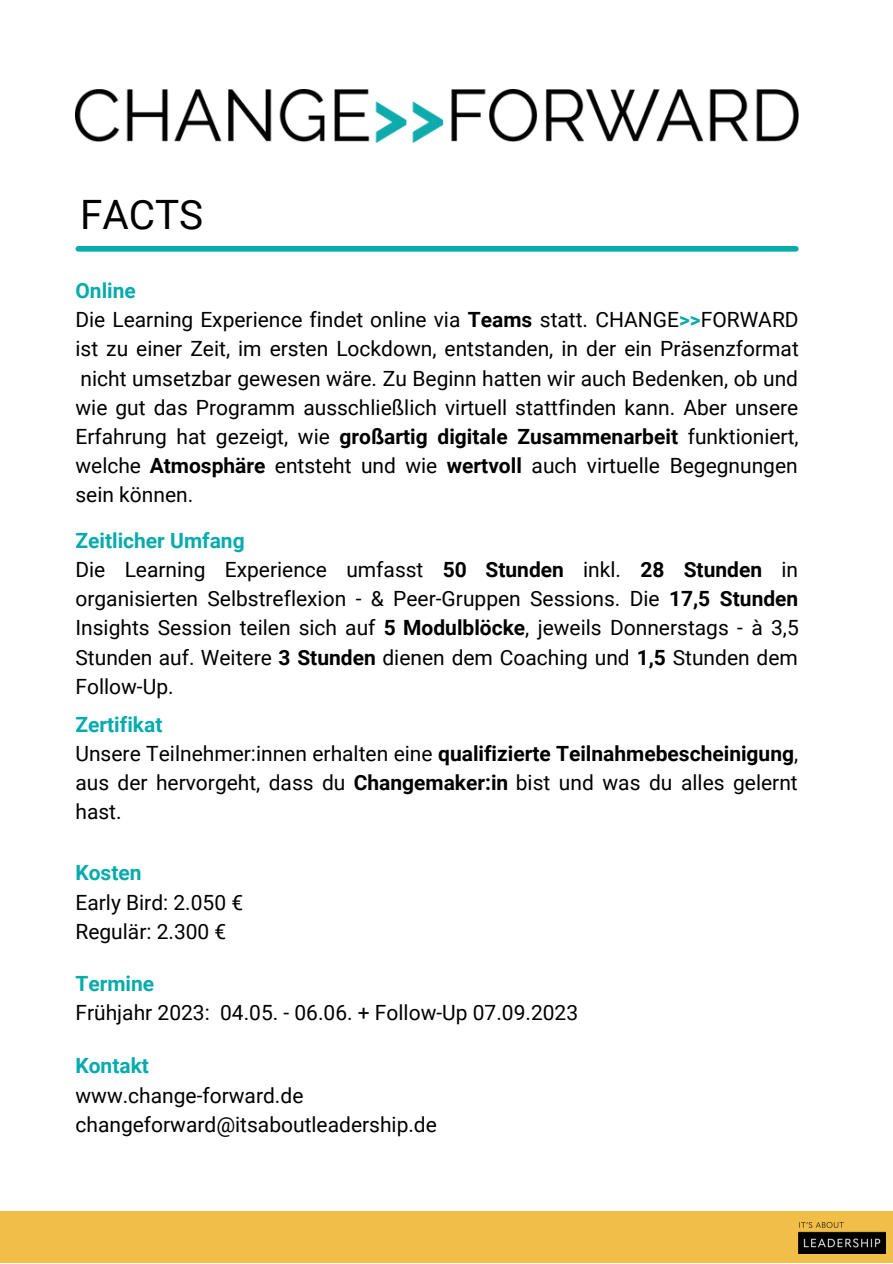
<style>
.page{position:relative;width:893px;height:1264px;background:#fff}
.page>*{position:absolute;margin:0;border:0;box-sizing:border-box;transform-origin:0 0}
.t1{font:40.5px "Roboto";color:#000}
.t2{font:21px/29.2px "Roboto";color:#000}
.t3{font:700 21px "Roboto";color:#06abad}
.s1{font-weight:700;color:#06abad}
.s2{font-weight:700}
</style>
<div class="page">
<img style="left:75px;top:89px;width:723px;height:53px">
<div style="left:78px;top:246px;width:717px;height:6px;background:#06abad"></div>
<div style="left:0;top:1210px;width:892px;height:52px;background:#f1be48"></div>
<img style="left:798px;top:1222px;width:87px;height:31px">
<h1 class="t1" style="left:80px;top:191px;width:125px">FACTS</h1>
<p class="t2" style="left:75px;top:276px;width:724px"><span class="s1">Online<br></span>Die Learning Experience findet online via <span class="s2">Teams</span> statt. CHANGE<span class="s1">&gt;&gt;</span>FORWARD ist zu einer Zeit, im ersten Lockdown, entstanden, in der ein Präsenzformat nicht umsetzbar gewesen wäre. Zu Beginn hatten wir auch Bedenken, ob und wie gut das Programm ausschließlich virtuell stattfinden kann. Aber unsere Erfahrung hat gezeigt, wie <span class="s2">großartig digitale Zusammenarbeit</span> funktioniert, welche <span class="s2">Atmosphäre</span> entsteht und wie <span class="s2">wertvoll</span> auch virtuelle Begegnungen sein können.</p>
<p class="t2" style="left:75px;top:526px;width:724px"><span class="s1">Zeitlicher Umfang<br></span>Die Learning Experience umfasst <span class="s2">50 Stunden</span> inkl. <span class="s2">28 Stunden</span> in organisierten Selbstreflexion - &amp; Peer-Gruppen Sessions. Die <span class="s2">17,5 Stunden </span>Insights Session teilen sich auf <span class="s2">5 Modulblöcke</span>, jeweils Donnerstags - à 3,5<br>Stunden auf. Weitere <span class="s2">3 Stunden</span> dienen dem Coaching und <span class="s2">1,5</span> Stunden dem Follow-Up.</p>
<p class="t2" style="left:75px;top:709px;width:724px"><span class="s1">Zertifikat<br></span>Unsere Teilnehmer:innen erhalten eine <span class="s2">qualifizierte Teilnahmebescheinigung</span>, aus der hervorgeht, dass du <span class="s2">Changemaker:in</span> bist und was du alles gelernt hast.</p>
<p class="t3" style="left:75px;top:860px;width:68px">Kosten</p>
<p class="t2" style="left:75px;top:887px;width:169px">Early Bird: 2.050 €<br>Regulär: 2.300 €</p>
<p class="t3" style="left:75px;top:971px;width:80px">Termine</p>
<p class="t2" style="left:75px;top:998px;width:504px">Frühjahr 2023: 04.05. - 06.06. + Follow-Up 07.09.2023</p>
<p class="t3" style="left:75px;top:1053px;width:75px">Kontakt</p>
<p class="t2" style="left:75px;top:1080px;width:363px">www.change-forward.de changeforward@itsaboutleadership.de</p>
</div>
